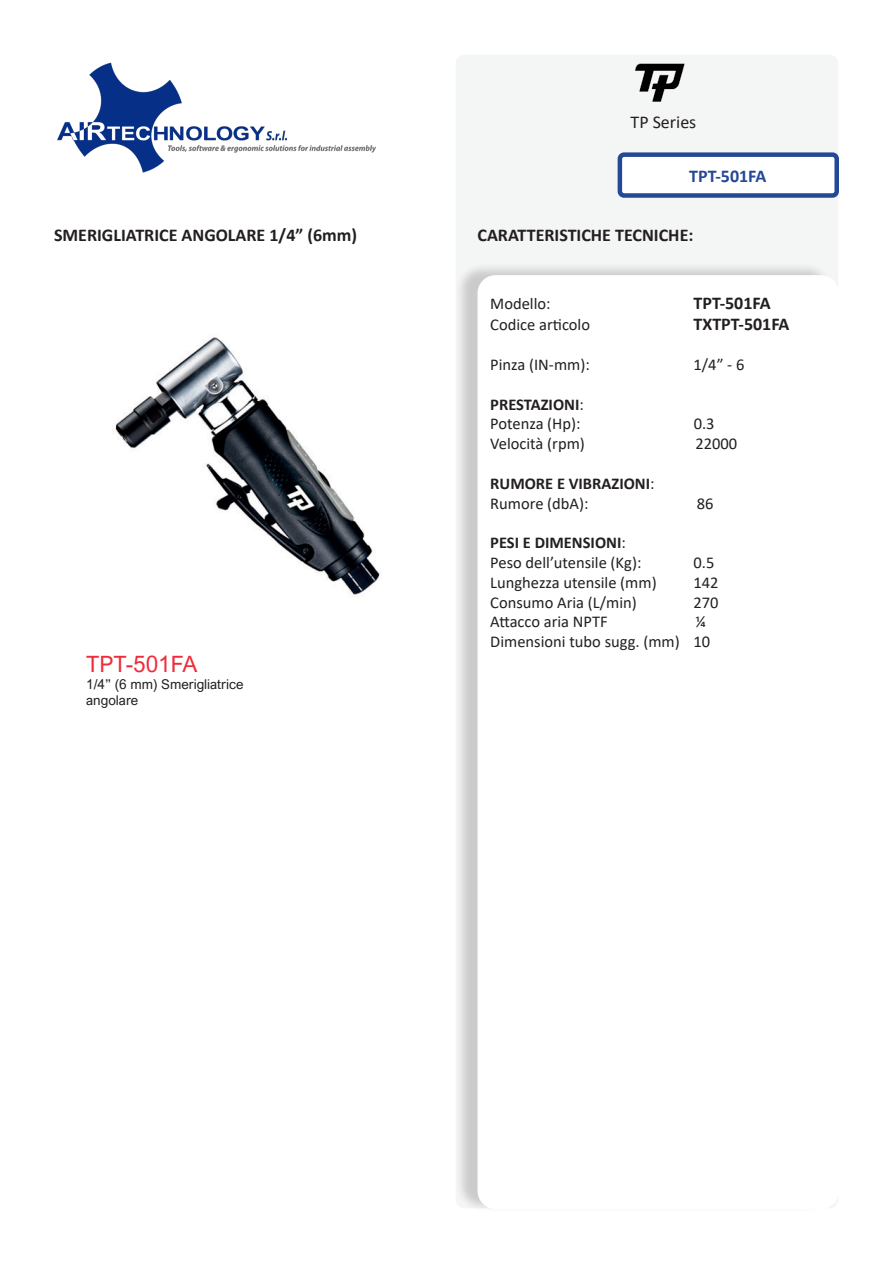
<style>
.page{position:relative;width:893px;height:1263px;background:#fff}
.page>*{position:absolute;margin:0;border:0;box-sizing:border-box;transform-origin:0 0}
.t1{font:22.5px "Arial Nova";color:#ee2c3b}
.t2{font:700 18px "Calibri";color:#231f20}
.t3{font:700 18px "Calibri";color:#234896}
.t4{font:18px "Calibri";color:#231f20}
.t5{font:16.5px/19.8px "Calibri";color:#231f20}
.t6{font:700 16.5px/19.8px "Calibri";color:#231f20}
.t7{font:13.5px/16.2px "Arial Nova";color:#231f20}
.s1{font-weight:700}
.s2{font-weight:400}
</style>
<div class="page">
<img style="left:57px;top:62px;width:319px;height:111px">
<div style="left:456px;top:55px;width:382px;height:1153px;background:#f4f5f5;border-radius:9px"></div>
<div style="left:620px;top:155px;width:217px;height:40px;background:#fff;border-radius:4px"></div>
<div style="left:618px;top:152px;width:221px;height:46px;border:4px solid #234896;border-radius:4px"></div>
<div style="left:455px;top:262px;width:378px;height:951px;background:#231f20;opacity:.2"></div>
<div style="left:477px;top:275px;width:362px;height:934px;background:#fff;border-radius:18px"></div>
<img style="left:635px;top:63px;width:50px;height:39px">
<img style="left:113px;top:334px;width:267px;height:261px">
<p class="t4" style="left:631px;top:109px;width:67px">TP Series</p>
<p class="t3" style="left:689px;top:163px;width:79px">TPT-501FA</p>
<p class="t2" style="left:54px;top:222px;width:304px">SMERIGLIATRICE ANGOLARE 1/4” (6mm)</p>
<p class="t2" style="left:478px;top:222px;width:217px">CARATTERISTICHE TECNICHE:</p>
<p class="t5" style="left:490px;top:293px;width:62px">Modello:</p>
<p class="t2" style="left:693px;top:290px;width:79px">TPT-501FA</p>
<p class="t5" style="left:490px;top:315px;width:101px">Codice articolo</p>
<p class="t2" style="left:693px;top:312px;width:97px">TXTPT-501FA</p>
<p class="t5" style="left:490px;top:354px;width:101px">Pinza (IN-mm):</p>
<p class="t5" style="left:693px;top:354px;width:52px">1/4” - 6</p>
<p class="t5" style="left:490px;top:394px;width:95px"><span class="s1">PRESTAZIONI</span>:<br>Potenza (Hp):</p>
<p class="t5" style="left:694px;top:414px;width:22px">0.3</p>
<p class="t5" style="left:490px;top:433px;width:96px">Velocità (rpm)</p>
<p class="t5" style="left:695px;top:433px;width:43px">22000</p>
<p class="t6" style="left:490px;top:473px;width:166px">RUMORE E VIBRAZIONI<span class="s2">:<br>Rumore (dbA):</span></p>
<p class="t5" style="left:697px;top:493px;width:18px">86</p>
<p class="t5" style="left:490px;top:532px;width:153px"><span class="s1">PESI E DIMENSIONI</span>:<br>Peso dell’utensile (Kg):</p>
<p class="t5" style="left:693px;top:552px;width:22px">0.5</p>
<h1 class="t1" style="left:86px;top:651px;width:113px">TPT-501FA</h1>
<p class="t7" style="left:86px;top:676px;width:159px">1/4” (6 mm) Smerigliatrice angolare</p>
<p class="t5" style="left:490px;top:572px;width:168px">Lunghezza utensile (mm)</p>
<p class="t5" style="left:693px;top:572px;width:27px">142</p>
<p class="t5" style="left:490px;top:592px;width:148px">Consumo Aria (L/min)</p>
<p class="t5" style="left:693px;top:592px;width:27px">270</p>
<p class="t5" style="left:490px;top:612px;width:119px">Attacco aria NPTF</p>
<p class="t5" style="left:490px;top:612px;width:221px;text-align:right">¼<br>Dimensioni tubo sugg. (mm) 10</p>
</div>
